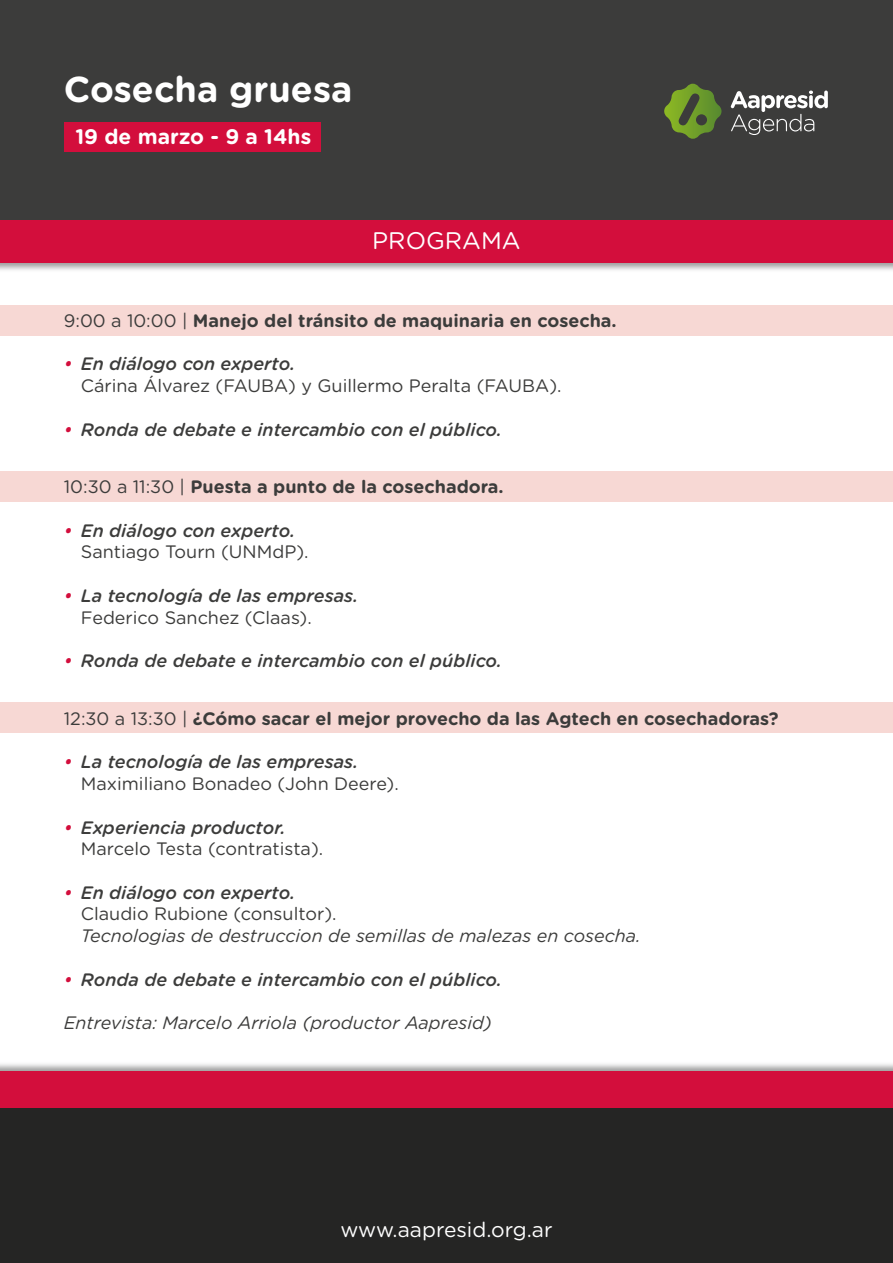
<style>
.page{position:relative;width:893px;height:1263px;background:#fff}
.page>*{position:absolute;margin:0;border:0;box-sizing:border-box;transform-origin:0 0}
.t1{font:700 36px "Gotham Rounded";color:#fff}
.t2{font:24px "Gotham Rounded";color:#fff}
.t3{font:21px "Gotham Rounded";color:#fff}
.t4{font:700 21px "Gotham Rounded";color:#fff}
.t5{font:18px/21.6px "Gotham Rounded";color:#3c3c3b}
.t6{font:italic 500 18px/21.6px "Gotham Rounded";color:#3c3c3b}
.t7{font:700 18px "Gotham Rounded";color:#3c3c3b}
.t8{font:italic 18px "Gotham Rounded";color:#3c3c3b}
.s1{font-weight:400}
.s2{font-weight:500;font-style:italic;color:#d30e3c}
.s3{font-weight:500;font-style:italic}
.s4{color:#d30e3c}
.s5{font-weight:400;font-style:normal}
</style>
<div class="page">
<div style="left:0;top:306px;width:893px;height:30px;background:#f7d8d4"></div>
<div style="left:0;top:472px;width:893px;height:30px;background:#f7d8d4"></div>
<div style="left:0;top:703px;width:893px;height:30px;background:#f7d8d4"></div>
<img style="left:0;top:262px;width:893px;height:8px">
<div style="left:0;top:0;width:893px;height:220px;background:#3c3c3b"></div>
<div style="left:0;top:220px;width:893px;height:42px;background:#d30e3c"></div>
<div style="left:64px;top:122px;width:257px;height:29px;background:#d30e3c"></div>
<svg style="left:664px;top:84px;width:57px;height:55px"></svg>
<svg style="left:731px;top:91px;width:97px;height:44px"></svg>
<div style="left:0;top:1108px;width:893px;height:155px;background:#252524"></div>
<div style="left:0;top:1071px;width:893px;height:37px;background:#d30e3c"></div>
<h1 class="t1" style="left:64px;top:63px;width:290px">Cosecha gruesa</h1>
<p class="t4" style="left:75px;top:121px;width:237px">19 de marzo - 9 a 14hs</p>
<h2 class="t2" style="left:372px;top:224px;width:150px">PROGRAMA</h2>
<p class="t7" style="left:64px;top:307px;width:554px"><span class="s1">9:00 a 10:00 |</span> Manejo del tránsito de maquinaria en cosecha.</p>
<p class="t5" style="left:81px;top:352px;width:482px;text-indent:-17px"><span class="s2">•</span> <span class="s3">En diálogo con experto.<br></span>Cárina Álvarez (FAUBA) y Guillermo Peralta (FAUBA).</p>
<p class="t6" style="left:64px;top:418px;width:440px"><span class="s4">•</span> Ronda de debate e intercambio con el público.</p>
<p class="t7" style="left:64px;top:474px;width:441px"><span class="s1">10:30 a 11:30 |</span> Puesta a punto de la cosechadora.</p>
<p class="t5" style="left:81px;top:519px;width:229px;text-indent:-17px"><span class="s2">•</span> <span class="s3">En diálogo con experto.<br></span>Santiago Tourn (UNMdP).</p>
<p class="t6" style="left:81px;top:584px;width:279px;text-indent:-17px"><span class="s4">•</span> La tecnología de las empresas.<br><span class="s5">Federico Sanchez (Claas).</span></p>
<p class="t6" style="left:64px;top:649px;width:440px"><span class="s4">•</span> Ronda de debate e intercambio con el público.</p>
<p class="t7" style="left:64px;top:705px;width:716px"><span class="s1">12:30 a 13:30 |</span> ¿Cómo sacar el mejor provecho da las Agtech en cosechadoras?</p>
<p class="t5" style="left:81px;top:750px;width:320px;text-indent:-17px"><span class="s2">•</span> <span class="s3">La tecnología de las empresas.<br></span>Maximiliano Bonadeo (John Deere).</p>
<p class="t5" style="left:81px;top:815px;width:244px;text-indent:-17px"><span class="s2">•</span> <span class="s3">Experiencia productor.<br></span>Marcelo Testa (contratista).</p>
<p class="t5" style="left:81px;top:881px;width:257px;text-indent:-17px"><span class="s2">•</span> <span class="s3">En diálogo con experto.<br></span>Claudio Rubione (consultor).</p>
<p class="t8" style="left:81px;top:923px;width:562px">Tecnologias de destruccion de semillas de malezas en cosecha.</p>
<p class="t6" style="left:64px;top:967px;width:440px"><span class="s4">•</span> Ronda de debate e intercambio con el público.</p>
<p class="t8" style="left:64px;top:1010px;width:430px">Entrevista: Marcelo Arriola (productor Aapresid)</p>
<p class="t3" style="left:340px;top:1215px;width:214px">www.aapresid.org.ar</p>
</div>
